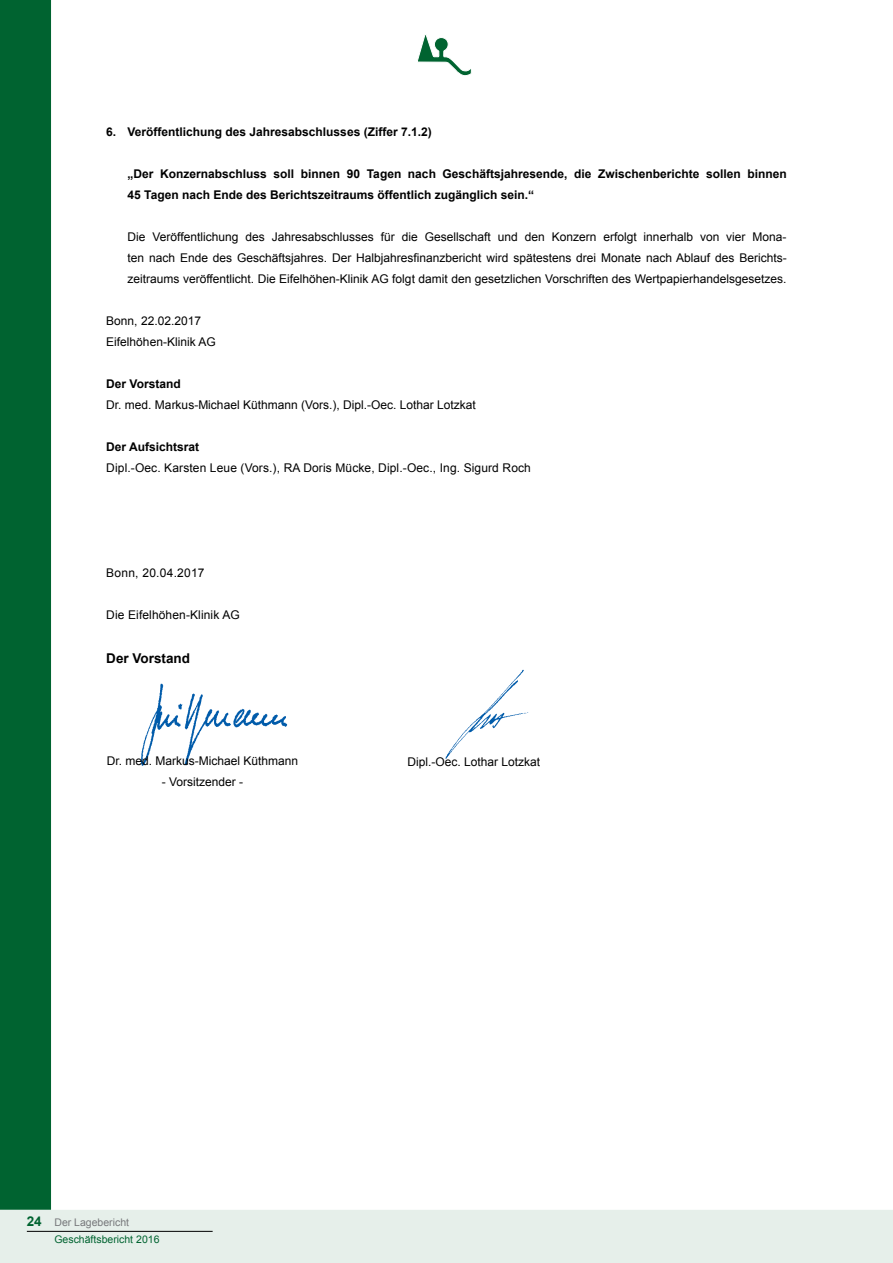
<style>
.page{position:relative;width:893px;height:1263px;background:#fff}
.page>*{position:absolute;margin:0;border:0;box-sizing:border-box;transform-origin:0 0}
.t1{font:700 13.5px "Arial";color:#000}
.t2{font:12px/21px "Arial";color:#000;text-align:justify}
.t3{font:700 12px/21px "Arial";color:#000}
.t4{font:12px "Arial";letter-spacing:.02em;color:#000}
.t5{font:10.5px "Arial";color:#006330}
.t6{font:10.5px "Arial";color:#77787b}
.s1{font-weight:700;font-size:13.5px;color:#006330}
</style>
<div class="page">
<div style="left:0;top:1210px;width:893px;height:53px;background:#e6efea"></div>
<hr style="left:27px;top:1231px;width:186px;height:1px;background:#000">
<svg style="left:417px;top:35px;width:55px;height:41px"></svg>
<div style="left:0;top:0;width:51px;height:1210px;background:#006330"></div>
<img style="left:140px;top:683px;width:148px;height:83px">
<img style="left:445px;top:669px;width:84px;height:90px">
<p class="t3" style="left:106px;top:122px;width:327px">6. Veröffentlichung des Jahresabschlusses (Ziffer 7.1.2)</p>
<p class="t3" style="left:128px;top:164px;width:661px">„Der Konzernabschluss soll binnen 90 Tagen nach Geschäftsjahresende, die Zwischenberichte sollen binnen<br>45 Tagen nach Ende des Berichtszeitraums öffentlich zugänglich sein.“</p>
<p class="t2" style="left:128px;top:227px;width:661px">Die Veröffentlichung des Jahresabschlusses für die Gesellschaft und den Konzern erfolgt innerhalb von vier Mona&shy;ten nach Ende des Geschäftsjahres. Der Halbjahresfinanzbericht wird spätestens drei Monate nach Ablauf des Berichts&shy;zeitraums veröffentlicht. Die Eifelhöhen-Klinik AG folgt damit den gesetzlichen Vorschriften des Wertpapierhandelsgesetzes.</p>
<p class="t2" style="left:106px;top:311px;width:111px">Bonn, 22.02.2017<br>Eifelhöhen-Klinik AG</p>
<p class="t3" style="left:106px;top:374px;width:76px">Der Vorstand</p>
<p class="t2" style="left:106px;top:395px;width:371px">Dr. med. Markus-Michael Küthmann (Vors.), Dipl.-Oec. Lothar Lotzkat</p>
<p class="t3" style="left:106px;top:437px;width:94px">Der Aufsichtsrat</p>
<p class="t2" style="left:106px;top:458px;width:426px">Dipl.-Oec. Karsten Leue (Vors.), RA Doris Mücke, Dipl.-Oec., Ing. Sigurd Roch</p>
<p class="t4" style="left:106px;top:565px;width:100px">Bonn, 20.04.2017</p>
<p class="t2" style="left:106px;top:605px;width:135px">Die Eifelhöhen-Klinik AG</p>
<p class="t1" style="left:106px;top:649px;width:85px">Der Vorstand</p>
<p class="t2" style="left:107px;top:750px;width:193px">Dr. med. Markus-Michael Küthmann</p>
<p class="t2" style="left:162px;top:771px;width:83px">- Vorsitzender -</p>
<p class="t2" style="left:407px;top:751px;width:134px">Dipl.-Oec. Lothar Lotzkat</p>
<p class="t6" style="left:27px;top:1215px;width:104px"><span class="s1">24</span> Der Lagebericht</p>
<p class="t5" style="left:54px;top:1232px;width:107px">Geschäftsbericht 2016</p>
</div>
